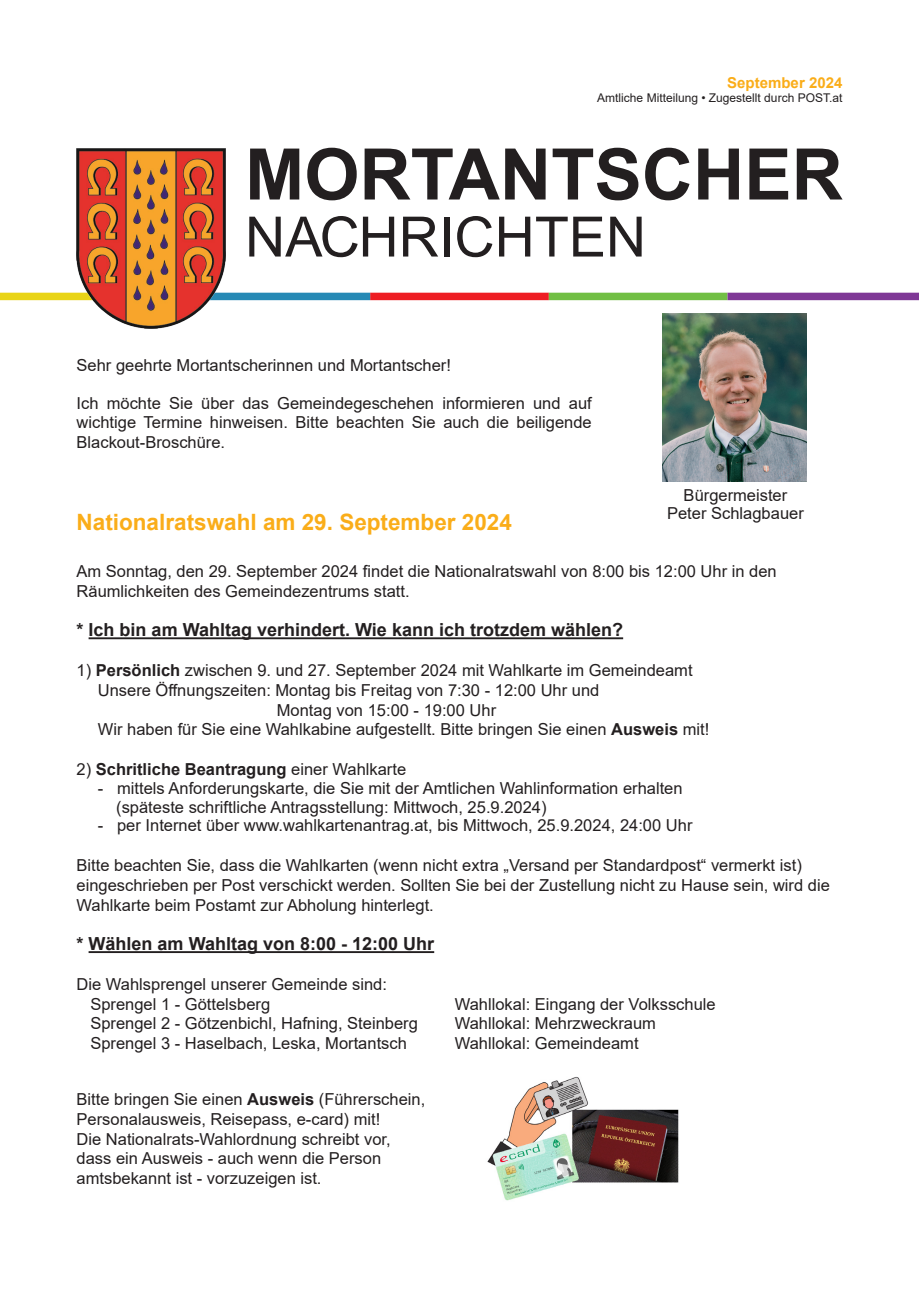
<style>
.page{position:relative;width:919px;height:1289px;background:#fff}
.page>*{position:absolute;margin:0;border:0;box-sizing:border-box;transform-origin:0 0}
.t1{font:700 71.1px "Arial";color:#231f20}
.t2{font:55.65px "Arial";color:#231f20}
.Lauftext{font:700 22.5px "Arial";color:#faad19}
.t3{font:700 18px "Arial";color:#231f20}
.Lauftext-2{font:16.5px/19.8px "Arial";color:#231f20}
.t4{font:700 16.5px "Arial";color:#231f20}
.t5{font:700 15px "Arial";color:#faad19}
.t6{font:12px "Arial";color:#231f20}
.s1{font-weight:700}
.s2{font-weight:400}
.s3{color:#221e1f}
</style>
<div class="page">
<img style="left:662px;top:314px;width:144px;height:167px">
<img style="left:487px;top:1076px;width:192px;height:125px">
<hr style="left:89px;top:637px;width:534px;height:2px;background:#231f20">
<hr style="left:89px;top:951px;width:345px;height:2px;background:#231f20">
<div style="left:0;top:293px;width:191px;height:7px;background:#e9d416"></div>
<div style="left:370px;top:293px;width:179px;height:7px;background:#ee1d23"></div>
<div style="left:191px;top:293px;width:179px;height:7px;background:#2689b5"></div>
<div style="left:549px;top:293px;width:178px;height:7px;background:#71bf44"></div>
<div style="left:727px;top:293px;width:191px;height:7px;background:#7f3896"></div>
<img style="left:77px;top:149px;width:148px;height:180px">
<p class="t5" style="left:727px;top:72px;width:117px">September 2024</p>
<p class="t6" style="left:597px;top:89px;width:246px">Amtliche Mitteilung • Zugestellt durch POST.at</p>
<p class="t1" style="left:245px;top:124px;width:599px">MORTANTSCHER</p>
<p class="t2" style="left:245px;top:199px;width:402px">NACHRICHTEN</p>
<p class="Lauftext-2" style="left:77px;top:355px;width:376px">Sehr geehrte Mortantscherinnen und Mortantscher!</p>
<p class="Lauftext-2" style="left:77px;top:393px;width:516px;text-align:justify">Ich möchte Sie über das Gemeindegeschehen informieren und auf wichtige Termine hinweisen. Bitte beachten Sie auch die beiligende Blackout-Broschüre.</p>
<p class="Lauftext" style="left:77px;top:506px;width:437px">Nationalratswahl am 29. September 2024</p>
<p class="Lauftext-2" style="left:683px;top:485px;width:105px">Bürgermeister</p>
<p class="Lauftext-2" style="left:667px;top:503px;width:138px">Peter Schlagbauer</p>
<p class="Lauftext-2" style="left:77px;top:561px;width:701px">Am Sonntag, den 29. September 2024 findet die Nationalratswahl von 8:00 bis 12:00 Uhr in den<br>Räumlichkeiten des Gemeindezentrums statt.</p>
<p class="t3" style="left:77px;top:617px;width:548px">* Ich bin am Wahltag verhindert. Wie kann ich trotzdem wählen?</p>
<p class="Lauftext-2" style="left:77px;top:660px;width:617px">1) <span class="s1">Persönlich</span> zwischen 9. und 27. September 2024 mit Wahlkarte im Gemeindeamt</p>
<p class="Lauftext-2" style="left:98px;top:680px;width:503px">Unsere Öffnungszeiten: Montag bis Freitag von 7:30 - 12:00 Uhr und</p>
<p class="Lauftext-2" style="left:277px;top:699px;width:221px">Montag von 15:00 - 19:00 Uhr</p>
<p class="Lauftext-2" style="left:98px;top:719px;width:613px">Wir haben für Sie eine Wahlkabine aufgestellt. Bitte bringen Sie einen <span class="s1">Ausweis</span> mit!</p>
<p class="t4" style="left:77px;top:757px;width:331px"><span class="s2">2)</span> Schritliche Beantragung <span class="s2">einer Wahlkarte</span></p>
<p class="Lauftext-2" style="left:116px;top:778px;width:568px;line-height:18.8px;text-indent:-18px">- mittels Anforderungskarte, die Sie mit der Amtlichen Wahlinformation erhalten (späteste schriftliche Antragsstellung: Mittwoch, 25.9.2024)</p>
<p class="Lauftext-2" style="left:98px;top:815px;width:596px">- per Internet über www.wahlkartenantrag.at, bis Mittwoch, 25.9.2024, 24:00 Uhr</p>
<p class="Lauftext-2" style="left:77px;top:855px;width:754px">Bitte beachten Sie, dass die Wahlkarten (wenn nicht extra „Versand per Standardpost“ vermerkt ist) eingeschrieben per Post verschickt werden. Sollten Sie bei der Zustellung nicht zu Hause sein, wird die<br>Wahlkarte beim Postamt zur Abholung hinterlegt.</p>
<p class="t3" style="left:77px;top:931px;width:359px">* Wählen am Wahltag von 8:00 - 12:00 Uhr</p>
<p class="Lauftext-2" style="left:77px;top:974px;width:312px">Die Wahlsprengel unserer Gemeinde sind:</p>
<p class="Lauftext-2" style="left:90px;top:993px;width:181px">Sprengel 1 - Göttelsberg</p>
<p class="Lauftext-2" style="left:455px;top:993px;width:262px">Wahllokal: Eingang der Volksschule</p>
<p class="Lauftext-2" style="left:90px;top:1013px;width:329px">Sprengel 2 - Götzenbichl, <span class="s3">Hafning, Steinberg</span></p>
<p class="Lauftext-2" style="left:455px;top:1013px;width:203px">Wahllokal: Mehrzweckraum</p>
<p class="Lauftext-2" style="left:90px;top:1033px;width:318px">Sprengel 3 - Haselbach, Leska, <span class="s3">Mortantsch</span></p>
<p class="Lauftext-2" style="left:455px;top:1033px;width:185px">Wahllokal: Gemeindeamt</p>
<p class="Lauftext-2" style="left:77px;top:1089px;width:350px">Bitte bringen Sie einen <span class="s1">Ausweis</span> (Führerschein,<br>Personalausweis, Reisepass, e-card) mit!</p>
<p class="Lauftext-2" style="left:77px;top:1128px;width:315px">Die Nationalrats-Wahlordnung schreibt vor, dass ein Ausweis - auch wenn die Person amtsbekannt ist - vorzuzeigen ist.</p>
</div>
